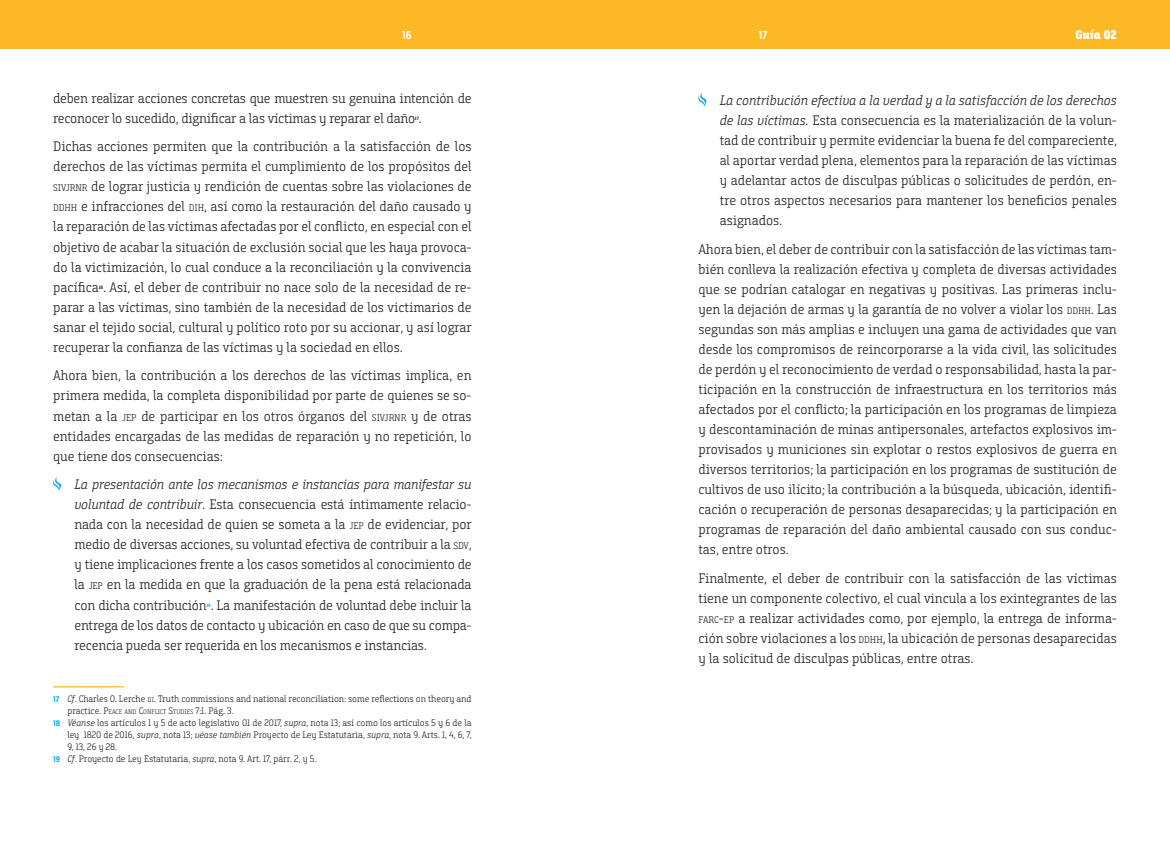
<style>
.page{position:relative;width:1170px;height:844px;background:#fff}
.page>*{position:absolute;margin:0;border:0;box-sizing:border-box;transform-origin:0 0}
.texto{font:300 13.75px/20px "Bunday Slab";color:#231f20;text-align:justify}
.texto_TAB{font:300 13.75px/20px "Bunday Slab";letter-spacing:-.01em;color:#231f20;text-align:justify}
.t1{font:12.5px "Bunday Slab Heavy Up";color:#fff}
.t2{font:700 11.25px "Bunday Clean";color:#fff}
.notalpie{font:300 9.38px/12px "Bunday Slab";color:#231f20;text-align:justify}
.notalpie-2{font:300 6.5px "Bunday Slab";color:#231f20}
.texto-2{font:700 4.75px "Bunday Slab";color:#231f20}
.texto_TAB-2{font:700 4.75px "Bunday Slab";color:#08a7e0}
.s1{font-size:9.62px}
.s2{font-style:italic}
.s3{font-family:"Bunday Sans";font-weight:700;font-size:8.12px;color:#08a7e0}
.s4{font-size:6.5px}
.s5{font-style:inherit}
.s6{font-size:9.38px}
</style>
<div class="page">
<div style="left:585px;top:0;width:584px;height:48px;background:#fcb825"></div>
<div style="left:0;top:0;width:585px;height:48px;background:#fcb825"></div>
<svg style="left:53px;top:477px;width:8px;height:14px"></svg>
<hr style="left:53px;top:686px;width:71px;height:1px;background:#fcb825">
<svg style="left:698px;top:92px;width:8px;height:15px"></svg>
<p class="t2" style="left:402px;top:27px;width:11px">16</p>
<p class="t2" style="left:758px;top:27px;width:10px">17</p>
<p class="t1" style="left:1075px;top:27px;width:43px">Guía 02</p>
<p class="texto" style="left:53px;top:88px;width:420px">deben realizar acciones concretas que muestren su genuina intención de reconocer lo sucedido, dignificar a las víctimas y reparar el daño .</p>
<p class="texto-2" style="left:415px;top:115px;width:5px">17</p>
<p class="texto" style="left:53px;top:137px;width:420px">Dichas acciones permiten que la contribución a la satisfacción de los derechos de las víctimas permita el cumplimiento de los propósitos del <span class="s1">SIVJRNR</span> de lograr justicia y rendición de cuentas sobre las violaciones de <span class="s1">DDHH</span> e infracciones del <span class="s1">DIH</span>, así como la restauración del daño causado y la reparación de las víctimas afectadas por el conflicto, en especial con el objetivo de acabar la situación de exclusión social que les haya provoca&shy;do la victimización, lo cual conduce a la reconciliación y la convivencia pacífica . Así, el deber de contribuir no nace solo de la necesidad de re-</p>
<p class="texto-2" style="left:99px;top:284px;width:6px">18</p>
<p class="texto" style="left:53px;top:297px;width:420px">parar a las víctimas, sino también de la necesidad de los victimarios de sanar el tejido social, cultural y político roto por su accionar, y así lograr recuperar la confianza de las víctimas y la sociedad en ellos.</p>
<p class="texto" style="left:53px;top:365px;width:420px">Ahora bien, la contribución a los derechos de las víctimas implica, en primera medida, la completa disponibilidad por parte de quienes se so&shy;metan a la <span class="s1">JEP</span> de participar en los otros órganos del <span class="s1">SIVJRNR</span> y de otras entidades encargadas de las medidas de reparación y no repetición, lo que tiene dos consecuencias:</p>
<p class="texto_TAB" style="left:74px;top:474px;width:399px"><span class="s2">La presentación ante los mecanismos e instancias para manifestar su voluntad de contribuir</span>. Esta consecuencia está íntimamente relacio&shy;nada con la necesidad de quien se someta a la <span class="s1">JEP</span> de evidenciar, por medio de diversas acciones, su voluntad efectiva de contribuir a la <span class="s1">SDV</span>, y tiene implicaciones frente a los casos sometidos al conocimiento de la <span class="s1">JEP</span> en la medida en que la graduación de la pena está relacionada con dicha contribución . La manifestación de voluntad debe incluir la</p>
<p class="texto_TAB-2" style="left:206px;top:602px;width:6px">19</p>
<p class="texto_TAB" style="left:74px;top:614px;width:398px">entrega de los datos de contacto y ubicación en caso de que su compa&shy;recencia pueda ser requerida en los mecanismos e instancias.</p>
<p class="notalpie" style="left:53px;top:693px;width:420px"><span class="s3">17</span> <span class="s2">Cf</span>. Charles O. Lerche <span class="s4">III</span><span class="s5">.</span> Truth commissions and national reconciliation: some reflections on theory and</p>
<p class="notalpie-2" style="left:67px;top:708px;width:168px"><span class="s6">practice.</span> <span class="s6">P</span>EACE AND <span class="s6">C</span> ONFLICT <span class="s6">S</span>TUDIES <span class="s6">7:1. Pág. 3.</span></p>
<p class="notalpie" style="left:67px;top:717px;width:406px;text-indent:-14px"><span class="s3">18</span> <span class="s2">Véanse</span> los artículos 1 y 5 de acto legislativo 01 de 2017, <span class="s2">supra</span>, nota 13; así como los artículos 5 y 6 de la ley 1820 de 2016, <span class="s2">supra</span>, nota 13; <span class="s2">véase también</span> Proyecto de Ley Estatutaria, <span class="s2">supra</span>, nota 9. Arts. 1, 4, 6, 7, 9, 13, 26 y 28.</p>
<p class="notalpie" style="left:53px;top:753px;width:265px"><span class="s3">19</span> <span class="s2">Cf</span>. Proyecto de Ley Estatutaria, <span class="s2">supra</span>, nota 9. Art. 17, párr. 2, y 5.</p>
<p class="texto_TAB" style="left:719px;top:90px;width:399px"><span class="s2">La contribución efectiva a la verdad y a la satisfacción de los derechos de las víctimas.</span> Esta consecuencia es la materialización de la volun&shy;tad de contribuir y permite evidenciar la buena fe del compareciente, al aportar verdad plena, elementos para la reparación de las víctimas y adelantar actos de disculpas públicas o solicitudes de perdón, en&shy;tre otros aspectos necesarios para mantener los beneficios penales asignados.</p>
<p class="texto" style="left:698px;top:239px;width:420px">Ahora bien, el deber de contribuir con la satisfacción de las víctimas tam&shy;bién conlleva la realización efectiva y completa de diversas actividades que se podrían catalogar en negativas y positivas. Las primeras inclu&shy;yen la dejación de armas y la garantía de no volver a violar los <span class="s1">DDHH</span>. Las segundas son más amplias e incluyen una gama de actividades que van desde los compromisos de reincorporarse a la vida civil, las solicitudes de perdón y el reconocimiento de verdad o responsabilidad, hasta la par&shy;ticipación en la construcción de infraestructura en los territorios más afectados por el conflicto; la participación en los programas de limpieza y descontaminación de minas antipersonales, artefactos explosivos im&shy;provisados y municiones sin explotar o restos explosivos de guerra en diversos territorios; la participación en los programas de sustitución de cultivos de uso ilícito; la contribución a la búsqueda, ubicación, identifi&shy;cación o recuperación de personas desaparecidas; y la participación en programas de reparación del daño ambiental causado con sus conduc&shy;tas, entre otros.</p>
<p class="texto" style="left:698px;top:568px;width:420px">Finalmente, el deber de contribuir con la satisfacción de las víctimas tiene un componente colectivo, el cual vincula a los exintegrantes de las <span class="s1">FARC</span><span class="s5">-</span><span class="s1">EP</span> a realizar actividades como, por ejemplo, la entrega de informa&shy;ción sobre violaciones a los <span class="s1">DDHH</span>, la ubicación de personas desaparecidas y la solicitud de disculpas públicas, entre otras.</p>
</div>
